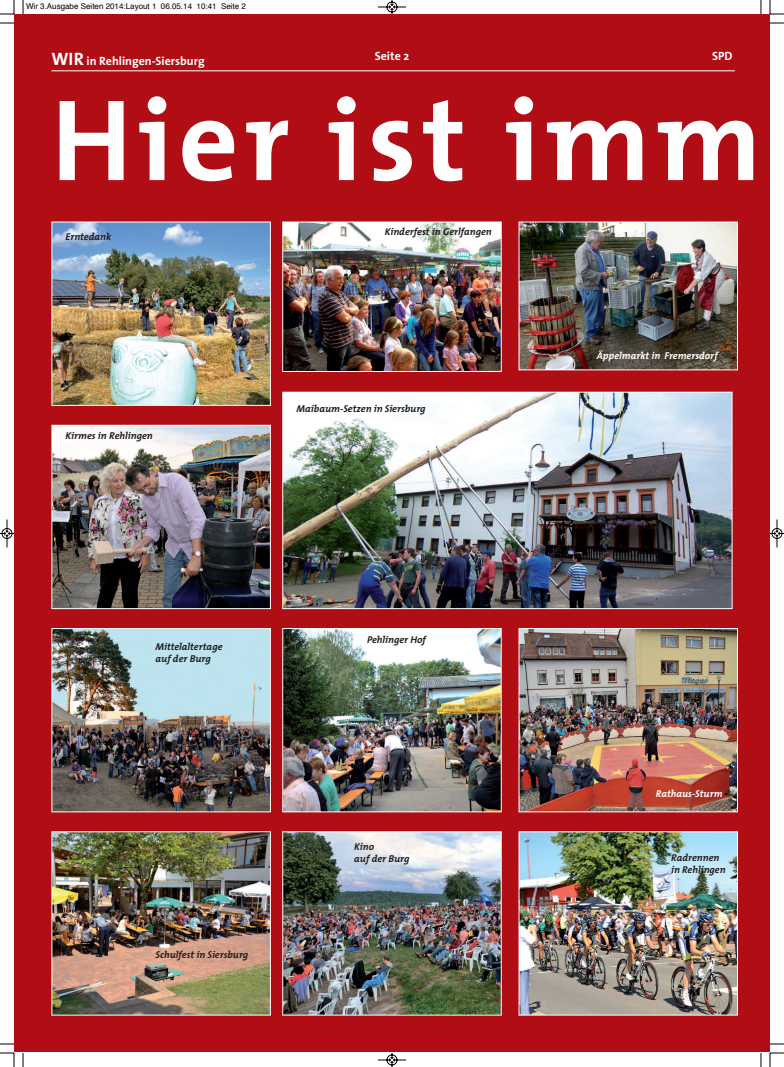
<style>
.page{position:relative;width:784px;height:1067px;background:#fff}
.page>*{position:absolute;margin:0;border:0;box-sizing:border-box;transform-origin:0 0}
.t1{font:700 117px "The Mix";letter-spacing:.05em;color:#fff}
.t2{font:700 12px "The Sans";color:#fff}
.t3{font:italic 700 10px/12px "The Mix";color:#231f20}
.t4{font:italic 700 10px "The Mix";color:#fff}
.t5{font:8px "Helvetica";color:#000}
.s1{font-size:18px}
</style>
<div class="page">
<div style="left:14px;top:14px;width:755px;height:1038px;background:#b00d15"></div>
<hr style="left:51px;top:70px;width:683px;height:1px;background:#fff">
<img style="left:53px;top:223px;width:216px;height:181px">
<div style="left:51px;top:221px;width:220px;height:185px;border:1px solid #fff"></div>
<img style="left:53px;top:427px;width:216px;height:180px">
<div style="left:51px;top:425px;width:220px;height:184px;border:1px solid #fff"></div>
<img style="left:53px;top:630px;width:216px;height:180px">
<div style="left:51px;top:628px;width:220px;height:184px;border:1px solid #fff"></div>
<img style="left:53px;top:833px;width:216px;height:180px">
<img style="left:284px;top:223px;width:215px;height:147px">
<div style="left:282px;top:221px;width:219px;height:151px;border:1px solid #fff"></div>
<img style="left:284px;top:394px;width:446px;height:213px">
<div style="left:282px;top:392px;width:450px;height:217px;border:1px solid #fff"></div>
<img style="left:284px;top:630px;width:215px;height:180px">
<div style="left:282px;top:628px;width:219px;height:184px;border:1px solid #fff"></div>
<img style="left:284px;top:833px;width:215px;height:180px">
<div style="left:282px;top:831px;width:219px;height:184px;border:1px solid #fff"></div>
<img style="left:520px;top:223px;width:215px;height:145px">
<div style="left:518px;top:221px;width:219px;height:149px;border:1px solid #fff"></div>
<img style="left:520px;top:630px;width:215px;height:180px">
<div style="left:518px;top:628px;width:219px;height:184px;border:1px solid #fff"></div>
<img style="left:520px;top:833px;width:215px;height:180px">
<svg style="left:23px;top:0;width:1px;height:14px"></svg>
<svg style="left:0;top:23px;width:14px;height:1px"></svg>
<svg style="left:760px;top:0;width:1px;height:14px"></svg>
<svg style="left:769px;top:23px;width:14px;height:1px"></svg>
<svg style="left:23px;top:1053px;width:1px;height:13px"></svg>
<svg style="left:0;top:1043px;width:14px;height:1px"></svg>
<svg style="left:760px;top:1053px;width:1px;height:13px"></svg>
<svg style="left:769px;top:1043px;width:14px;height:1px"></svg>
<svg style="left:0;top:0;width:15px;height:15px"></svg>
<svg style="left:769px;top:0;width:14px;height:15px"></svg>
<svg style="left:0;top:1052px;width:15px;height:14px"></svg>
<svg style="left:769px;top:1052px;width:14px;height:14px"></svg>
<svg style="left:378px;top:0;width:28px;height:14px"></svg>
<svg style="left:378px;top:1053px;width:28px;height:13px"></svg>
<svg style="left:0;top:519px;width:14px;height:29px"></svg>
<svg style="left:769px;top:519px;width:14px;height:29px"></svg>
<p class="t5" style="left:26px;top:3px;width:221px">Wir 3.Ausgabe Seiten 2014:Layout 1 06.05.14 10:41 Seite 2</p>
<p class="t2" style="left:51px;top:56px;width:155px"><span class="s1">WIR</span> in Rehlingen-Siersburg</p>
<p class="t2" style="left:374px;top:52px;width:36px">Seite 2</p>
<p class="t2" style="left:711px;top:52px;width:22px">SPD</p>
<h1 class="t1" style="left:51px;top:101px;width:710px">Hier ist imm</h1>
<p class="t3" style="left:66px;top:232px;width:47px">Erntedank</p>
<p class="t3" style="left:66px;top:431px;width:89px">Kirmes in Rehlingen</p>
<p class="t3" style="left:384px;top:227px;width:108px">Kinderfest in Gerlfangen</p>
<p class="t3" style="left:296px;top:404px;width:131px">Maibaum-Setzen in Siersburg</p>
<p class="t3" style="left:155px;top:642px;width:68px">Mittelaltertage auf der Burg</p>
<p class="t3" style="left:155px;top:949px;width:94px">Schulfest in Siersburg</p>
<p class="t3" style="left:367px;top:635px;width:60px">Pehlinger Hof</p>
<p class="t3" style="left:354px;top:842px;width:57px">Kino<br>auf der Burg</p>
<p class="t4" style="left:596px;top:353px;width:122px">Äppelmarkt in Fremersdorf</p>
<p class="t4" style="left:655px;top:790px;width:68px">Rathaus-Sturm</p>
<p class="t3" style="left:670px;top:852px;width:56px">Radrennen in Rehlingen</p>
</div>
